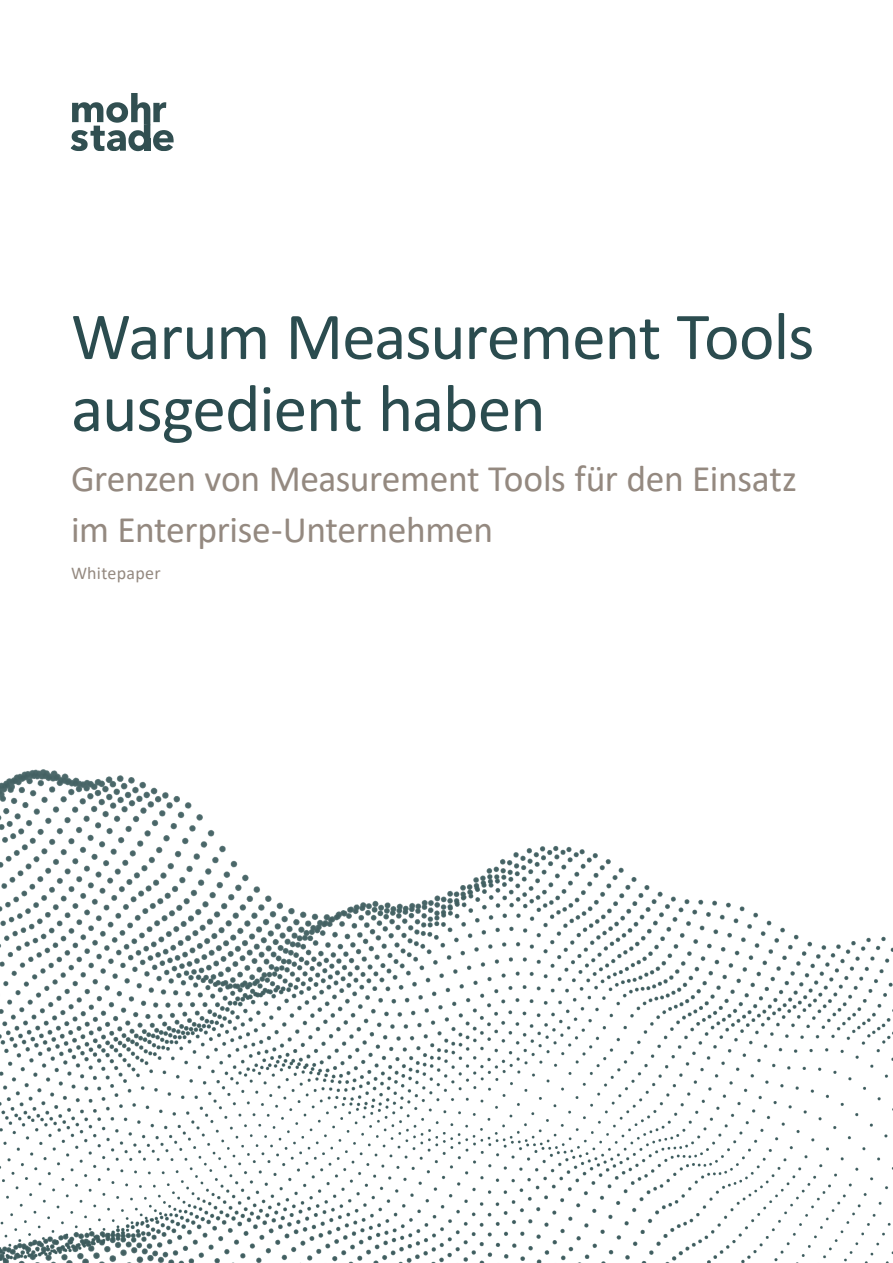
<style>
.page{position:relative;width:893px;height:1263px;background:#fff}
.page>*{position:absolute;margin:0;border:0;box-sizing:border-box;transform-origin:0 0}
.Heading_40{font:67.5px "Calibri";letter-spacing:-.02em;color:#2b4c4f}
.Heading_40-2{font:37.5px/51px "Calibri";letter-spacing:-.01em;color:#948980}
.Heading_40-3{font:18px "Calibri";letter-spacing:.015em;color:#948980}
</style>
<div class="page">
<img style="left:0;top:769px;width:893px;height:494px">
<svg style="left:70px;top:93px;width:104px;height:58px"></svg>
<div style="left:144px;top:125px;width:6px;height:14px;background:#314f51"></div>
<div style="left:144px;top:142px;width:6px;height:9px;background:#314f51"></div>
<div style="left:144px;top:138px;width:6px;height:7px;background:#314f51"></div>
<p class="Heading_40" style="left:71px;top:290px;width:745px">Warum Measurement Tools</p>
<p class="Heading_40" style="left:71px;top:362px;width:476px">ausgedient haben</p>
<p class="Heading_40-2" style="left:71px;top:452px;width:727px">Grenzen von Measurement Tools für den Einsatz im Enterprise-Unternehmen</p>
<p class="Heading_40-3" style="left:71px;top:561px;width:91px">Whitepaper</p>
</div>
